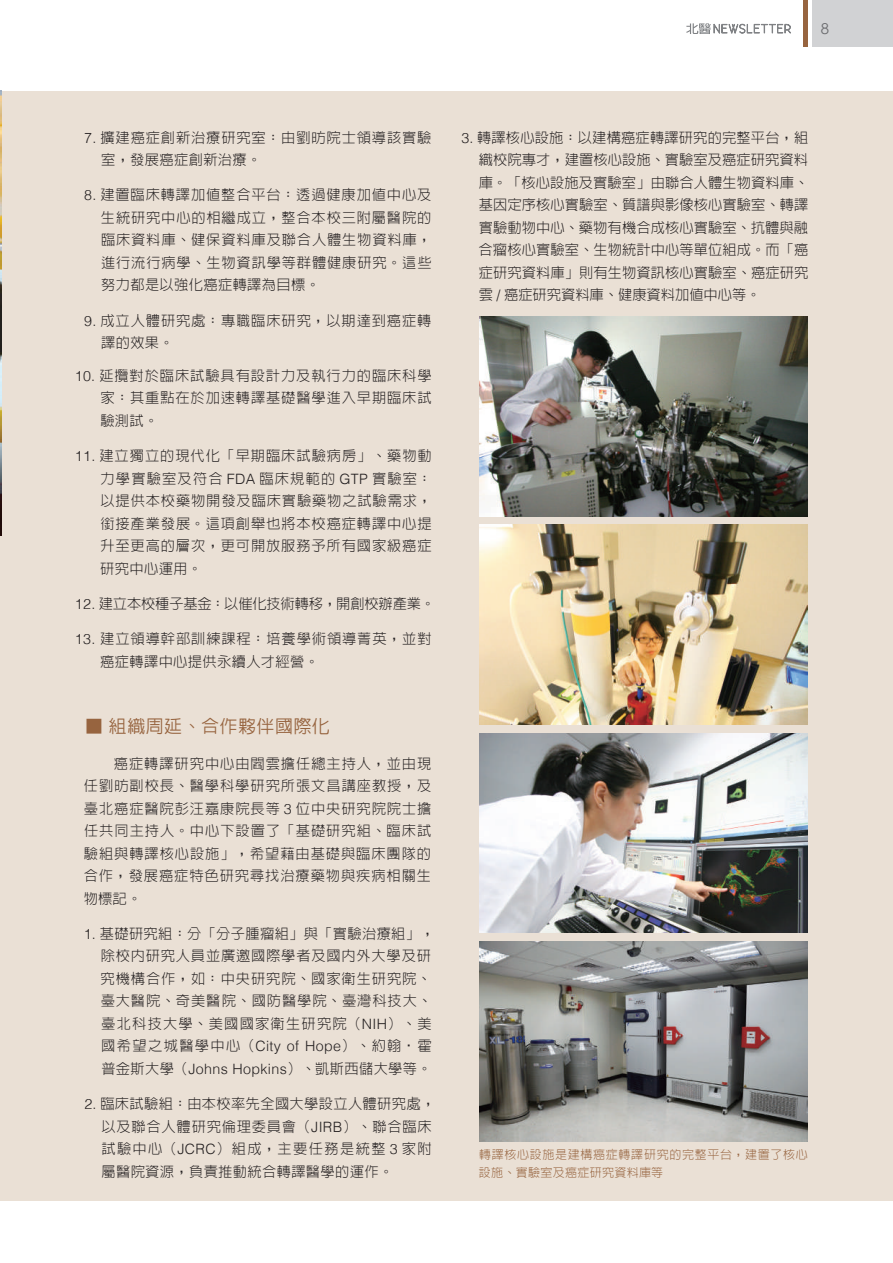
<style>
.page{position:relative;width:893px;height:1263px;background:#fff}
.page>*{position:absolute;margin:0;border:0;box-sizing:border-box;transform-origin:0 0}
.t1{font:500 18px "Lin Gothic";letter-spacing:.025em;color:#97643f}
.t2{font:15px "Century Gothic";color:#6c6d70}
.t3{font:300 14.25px/22.5px "Lin Gothic";letter-spacing:.06em;color:#231f20;text-align:justify}
.t4{font:300 14.25px/22.5px "Lin Gothic";letter-spacing:.025em;color:#231f20}
.t5{font:300 14.25px "Lin Gothic";letter-spacing:-.01em;color:#231f20}
.t6{font:300 12px/18px "Lin Gothic";letter-spacing:.055em;color:#97643f}
.s1{font-family:"Helvetica"}
.s2{font-weight:500}
</style>
<div class="page">
<div style="left:0;top:91px;width:893px;height:1109px;background:#eae0d5"></div>
<img style="left:0;top:91px;width:1px;height:335px">
<img style="left:479px;top:941px;width:329px;height:200px">
<img style="left:479px;top:733px;width:329px;height:200px">
<img style="left:479px;top:525px;width:329px;height:200px">
<img style="left:479px;top:317px;width:329px;height:199px">
<svg style="left:0;top:426px;width:1px;height:109px"></svg>
<div style="left:812px;top:0;width:81px;height:47px;background:#d1d2d4"></div>
<svg style="left:686px;top:23px;width:105px;height:11px"></svg>
<hr style="left:804px;top:0;width:4px;height:47px;background:#97643f">
<p class="t2" style="left:821px;top:20px;width:10px">8</p>
<p class="t3" style="left:101px;top:126px;width:332px;text-indent:-17px"><span class="s1">7.</span> 擴建癌症創新治療研究室：由劉昉院士領導該實驗室，發展癌症創新治療。</p>
<p class="t3" style="left:101px;top:184px;width:332px;text-indent:-17px"><span class="s1">8.</span> 建置臨床轉譯加值整合平台：透過健康加值中心及生統研究中心的相繼成立，整合本校三附屬醫院的臨床資料庫、健保資料庫及聯合人體生物資料庫，進行流行病學、生物資訊學等群體健康研究。這些努力都是以強化癌症轉譯為目標。</p>
<p class="t3" style="left:101px;top:309px;width:332px;text-indent:-17px"><span class="s1">9.</span> 成立人體研究處：專職臨床研究，以期達到癌症轉譯的效果。</p>
<p class="t3" style="left:100px;top:364px;width:333px;text-indent:-26px"><span class="s1">10.</span> 延攬對於臨床試驗具有設計力及執行力的臨床科學家：其重點在於加速轉譯基礎醫學進入早期臨床試驗測試。</p>
<p class="t3" style="left:100px;top:445px;width:333px;text-indent:-25px"><span class="s1">11.</span> 建立獨立的現代化「早期臨床試驗病房」、藥物動力學實驗室及符合 <span class="s1">FDA</span> 臨床規範的 <span class="s1">GTP</span> 實驗室：以提供本校藥物開發及臨床實驗藥物之試驗需求，銜接產業發展。這項創舉也將本校癌症轉譯中心提升至更高的層次，更可開放服務予所有國家級癌症研究中心運用。</p>
<p class="t5" style="left:75px;top:596px;width:362px"><span class="s1">12.</span> 建立本校種子基金：以催化技術轉移，開創校辦產業。</p>
<p class="t3" style="left:100px;top:628px;width:333px;text-indent:-25px"><span class="s1">13.</span> 建立領導幹部訓練課程：培養學術領導菁英，並對癌症轉譯中心提供永續人才經營。</p>
<p class="t1" style="left:85px;top:717px;width:246px">■ 組織周延、合作夥伴國際化</p>
<p class="t3" style="left:84px;top:752px;width:349px;text-indent:30px">癌症轉譯研究中心由閻雲擔任總主持人，並由現任劉昉副校長、醫學科學研究所張文昌講座教授，及臺北癌症醫院彭汪嘉康院長等 <span class="s1">3</span> 位中央研究院院士擔任共同主持人。中心下設置了「基礎研究組、臨床試驗組與轉譯核心設施」，希望藉由基礎與臨床團隊的合作，發展癌症特色研究尋找治療藥物與疾病相關生物標記。</p>
<p class="t3" style="left:101px;top:922px;width:336px;text-align:left;text-indent:-17px"><span class="s1">1.</span> 基礎研究組：分「分子腫瘤組」與「實驗治療組」，除校內研究人員並廣邀國際學者及國內外大學及研究機構合作，如：中央研究院、國家衛生研究院、臺大醫院、奇美醫院、國防醫學院、臺灣科技大、臺北科技大學、美國國家衛生研究院（<span class="s1">NIH</span>）、美國希望之城醫學中心（<span class="s1">City of Hope</span>）、約翰<span class="s2">·</span>霍普金斯大學（<span class="s1">Johns Hopkins</span>）、凱斯西儲大學等。</p>
<p class="t4" style="left:101px;top:1092px;width:335px;text-indent:-17px"><span class="s1">2.</span> 臨床試驗組：由本校率先全國大學設立人體研究處，以及聯合人體研究倫理委員會（<span class="s1">JIRB</span>）、聯合臨床試驗中心（<span class="s1">JCRC</span>）組成，主要任務是統整 <span class="s1">3</span> 家附屬醫院資源，負責推動統合轉譯醫學的運作。</p>
<p class="t3" style="left:479px;top:126px;width:331px;text-indent:-17px"><span class="s1">3.</span> 轉譯核心設施：以建構癌症轉譯研究的完整平台，組織校院專才，建置核心設施、實驗室及癌症研究資料庫。「核心設施及實驗室」由聯合人體生物資料庫、基因定序核心實驗室、質譜與影像核心實驗室、轉譯實驗動物中心、藥物有機合成核心實驗室、抗體與融合瘤核心實驗室、生物統計中心等單位組成。而「癌症研究資料庫」則有生物資訊核心實驗室、癌症研究雲 <span class="s1">/</span> 癌症研究資料庫、健康資料加值中心等。</p>
<p class="t6" style="left:479px;top:1146px;width:330px">轉譯核心設施是建構癌症轉譯研究的完整平台，建置了核心設施、實驗室及癌症研究資料庫等</p>
</div>
